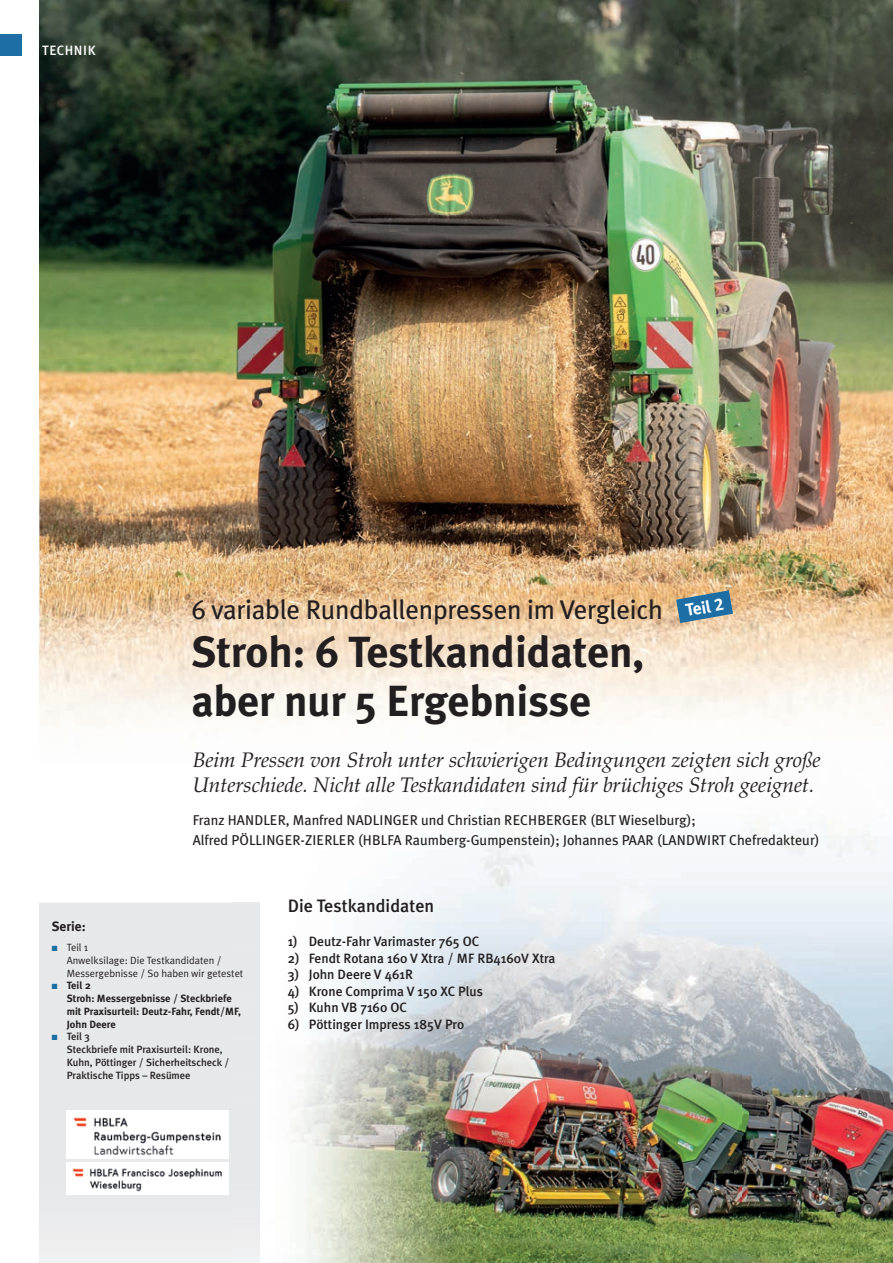
<style>
.page{position:relative;width:893px;height:1263px;background:#fff}
.page>*{position:absolute;margin:0;border:0;box-sizing:border-box;transform-origin:0 0}
.t1{font:700 43.5px/49.5px "Meta Plus";letter-spacing:-.005em;color:#231f20}
.t2{font:27px "Meta Plus";letter-spacing:-.01em;color:#231f20}
.t3{font:italic 21px/25.5px "Palatino LT Std";letter-spacing:-.005em;color:#231f20}
.t4{font:500 18px "Meta Plus";color:#231f20}
.t5{font:700 17.25px "Meta Plus";color:#fff}
.t6{font:14.25px/19.5px "Meta Plus";color:#231f20}
.t7{font:500 13.5px "Meta Plus";color:#231f20}
.t8{font:500 13.5px "Meta Plus";letter-spacing:.035em;color:#fff}
.t9{font:700 13.5px "Meta Plus";color:#231f20}
.t10{font:500 10.5px/12.8px "Meta Plus";color:#231f20}
.t11{font:700 10.5px/12.8px "Meta Plus";color:#231f20}
.t12{font:10.5px/12.8px "Meta Plus";color:#231f20}
.s1{font-family:"Meta Plus Bold Caps";font-weight:400}
.s2{color:#1c6ea4}
</style>
<div class="page">
<img style="left:233px;top:481px;width:507px;height:579px">
<img style="left:740px;top:481px;width:153px;height:782px">
<img style="left:259px;top:1060px;width:482px;height:203px">
<img style="left:39px;top:0;width:854px;height:430px">
<img style="left:39px;top:430px;width:214px;height:216px">
<img style="left:252px;top:430px;width:641px;height:51px">
<img style="left:39px;top:646px;width:194px;height:80px">
<div style="left:0;top:34px;width:21px;height:21px;background:#1c6ea4"></div>
<div style="left:39px;top:903px;width:194px;height:360px;background:#e7e8e9"></div>
<div style="left:233px;top:903px;width:26px;height:360px;background:#e7e8e9"></div>
<img style="left:39px;top:957px;width:54px;height:1px">
<img style="left:66px;top:1163px;width:162px;height:31px">
<img style="left:66px;top:1110px;width:162px;height:48px">
<svg style="left:676px;top:590px;width:57px;height:33px;background:#5e889e"></svg>
<p class="t8" style="left:42px;top:43px;width:55px">TECHNIK</p>
<h2 class="t2" style="left:191px;top:594px;width:473px">6 variable Rundballenpressen im Vergleich</h2>
<h1 class="t1" style="left:191px;top:627px;width:454px">Stroh: 6 Testkandidaten, aber nur 5 Ergebnisse</h1>
<p class="t5" style="left:684px;top:601px;width:40px;rotate:-10deg">Teil <span class="s1">2</span></p>
<h3 class="t3" style="left:193px;top:747px;width:629px">Beim Pressen von Stroh unter schwierigen Bedingungen zeigten sich große<br>Unterschiede. Nicht alle Testkandidaten sind für brüchiges Stroh geeignet.</h3>
<p class="t6" style="left:193px;top:810px;width:628px">Franz HANDLER, Manfred NADLINGER und Christian RECHBERGER (BLT Wieselburg);<br>Alfred PÖLLINGER-ZIERLER (HBLFA Raumberg-Gumpenstein); Johannes PAAR (LANDWIRT Chefredakteur)</p>
<p class="t9" style="left:52px;top:918px;width:36px">Serie:</p>
<p class="t12" style="left:67px;top:941px;width:178px;text-indent:-15px"><span class="s2">■</span> Teil 1<br>Anwelksilage: Die Testkandidaten /<br>Messergebnisse / So haben wir getestet</p>
<p class="t11" style="left:67px;top:979px;width:176px;text-indent:-15px"><span class="s2">■</span> Teil 2<br>Stroh: Messergebnisse / Steckbriefe mit Praxisurteil: Deutz-Fahr, Fendt/MF,<br>John Deere</p>
<p class="t10" style="left:67px;top:1030px;width:164px;text-indent:-15px"><span class="s2">■</span> Teil 3<br>Steckbriefe mit Praxisurteil: Krone,<br>Kuhn, Pöttinger / Sicherheitscheck /<br>Praktische Tipps – Resümee</p>
<p class="t4" style="left:288px;top:895px;width:148px">Die Testkandidaten</p>
<p class="t7" style="left:288px;top:934px;width:193px">1) Deutz-Fahr Varimaster 765 OC</p>
<p class="t7" style="left:288px;top:950px;width:269px">2) Fendt Rotana 160 V Xtra / MF RB4160V Xtra</p>
<p class="t7" style="left:288px;top:967px;width:127px">3) John Deere V 461R</p>
<p class="t7" style="left:288px;top:983px;width:197px">4) Krone Comprima V 150 XC Plus</p>
<p class="t7" style="left:288px;top:1000px;width:121px">5) Kuhn VB 7160 OC</p>
<p class="t7" style="left:288px;top:1016px;width:178px">6) Pöttinger Impress 185V Pro</p>
</div>
